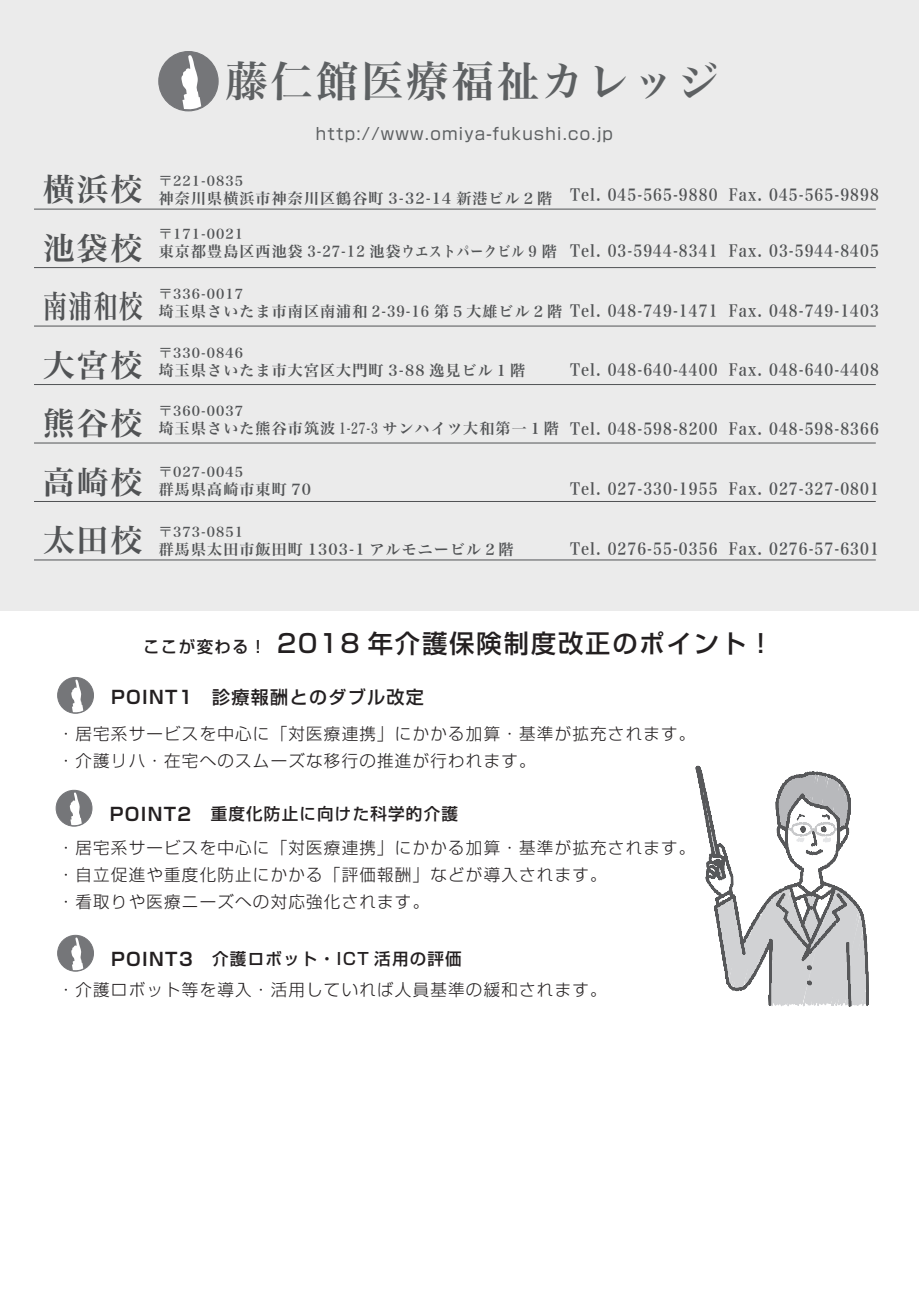
<style>
.page{position:relative;width:919px;height:1289px;background:#fff}
.page>*{position:absolute;margin:0;border:0;box-sizing:border-box;transform-origin:0 0}
.t1{font:42px "Hira Min Std W6";letter-spacing:.075em;color:#5d6062}
.t2{font:31.5px/58.5px "Hira Min Std W6";letter-spacing:.075em;color:#515355;text-align:justify}
.t3{font:500 25.2px "Shin Go Pro";letter-spacing:.075em;color:#231f20}
.t4{font:700 18px "Shin Go Pro De";letter-spacing:.075em;color:#231f20}
.t5{font:500 18px "Shin Go Pro";letter-spacing:.075em;color:#231f20}
.t6{font:16.5px "Hira Min Std W6";letter-spacing:.075em;color:#515355;scale:.87 1}
.t7{font:300 16.5px/27px "Shin Go Pro";letter-spacing:.075em;color:#231f20}
.t8{font:16.5px "Shin Go Pro";letter-spacing:.075em;color:#5d6062}
.t9{font:500 16.5px "Shin Go Pro";letter-spacing:.075em;color:#231f20}
.t10{font:15px "Hira Min Std W6";letter-spacing:.075em;color:#515355}
.t11{font:13.5px "Hira Min Std W6";letter-spacing:.075em;color:#515355}
.s1{font-size:15px}
.s2{font-size:16.5px}
</style>
<div class="page">
<div style="left:0;top:0;width:918px;height:611px;background:#ebebeb"></div>
<div style="left:159px;top:52px;width:59px;height:59px;background:#757679;border-radius:50%"></div>
<div style="left:158px;top:51px;width:61px;height:60px;border:1px solid #757679;border-radius:50%"></div>
<svg style="left:181px;top:55px;width:20px;height:56px"></svg>
<div style="left:58px;top:677px;width:35px;height:36px;background:#757679;border-radius:50%"></div>
<div style="left:57px;top:677px;width:37px;height:36px;border:1px solid #757679;border-radius:50%"></div>
<svg style="left:71px;top:679px;width:12px;height:34px"></svg>
<div style="left:56px;top:790px;width:36px;height:36px;background:#757679;border-radius:50%"></div>
<div style="left:56px;top:790px;width:36px;height:36px;border:1px solid #757679;border-radius:50%"></div>
<svg style="left:70px;top:792px;width:12px;height:34px"></svg>
<div style="left:58px;top:935px;width:35px;height:36px;background:#757679;border-radius:50%"></div>
<div style="left:57px;top:935px;width:37px;height:36px;border:1px solid #757679;border-radius:50%"></div>
<svg style="left:71px;top:937px;width:12px;height:34px"></svg>
<svg style="left:695px;top:765px;width:173px;height:242px"></svg>
<h1 class="t1" style="left:226px;top:51px;width:496px">藤仁館医療福祉カレッジ</h1>
<p class="t8" style="left:316px;top:120px;width:298px">http://www.omiya-fukushi.co.jp</p>
<h2 class="t2" style="left:43px;top:160px;width:101px">横浜校</h2>
<p class="t11" style="left:159px;top:171px;width:86px">〒221-0835</p>
<p class="t6" style="left:159px;top:183px;width:829px"><sub>神奈川県横浜市神奈川区鶴谷町</sub> <sub>3-32-14</sub> <sub>新港ビル２階</sub> Tel. 045-565-9880 Fax. 045-565-9898</p>
<p class="t11" style="left:159px;top:224px;width:86px">〒171-0021</p>
<p class="t6" style="left:159px;top:239px;width:829px"><span class="s1">東京都豊島区西池袋 3-27-12 池袋ウエストパークビル 9 階</span> Tel. 03-5944-8341 Fax. 03-5944-8405</p>
<p class="t11" style="left:159px;top:284px;width:86px">〒336-0017</p>
<p class="t6" style="left:159px;top:299px;width:829px"><span class="s1">埼玉県さいたま市南区南浦和 2-39-16 第５大雄ビル２階</span> Tel. 048-749-1471 Fax. 048-749-1403</p>
<p class="t11" style="left:159px;top:342px;width:86px">〒330-0846</p>
<p class="t10" style="left:159px;top:359px;width:368px">埼玉県さいたま市大宮区大門町 3-88 逸見ビル１階</p>
<p class="t6" style="left:570px;top:357px;width:356px">Tel. 048-640-4400 Fax. 048-640-4408</p>
<p class="t11" style="left:159px;top:401px;width:86px">〒360-0037</p>
<p class="t6" style="left:159px;top:416px;width:829px"><span class="s1">埼玉県さいた熊谷市筑波 1-27-3 サンハイツ大和第一１階</span> Tel. 048-598-8200 Fax. 048-598-8366</p>
<p class="t11" style="left:159px;top:462px;width:86px">〒027-0045</p>
<p class="t10" style="left:159px;top:478px;width:154px">群馬県高崎市東町 70</p>
<p class="t6" style="left:570px;top:477px;width:356px">Tel. 027-330-1955 Fax. 027-327-0801</p>
<p class="t11" style="left:159px;top:522px;width:86px">〒373-0851</p>
<p class="t10" style="left:159px;top:538px;width:356px">群馬県太田市飯田町 1303-1 アルモニービル２階</p>
<p class="t6" style="left:570px;top:537px;width:356px">Tel. 0276-55-0356 Fax. 0276-57-6301</p>
<h2 class="t2" style="left:43px;top:219px;width:101px">池袋校南浦和校大宮校熊谷校高崎校</h2>
<h2 class="t2" style="left:43px;top:511px;width:101px">太田校</h2>
<h3 class="t3" style="left:143px;top:623px;width:631px"><span class="s2">ここが変わる！</span> 2018 年介護保険制度改正のポイント！</h3>
<p class="t4" style="left:111px;top:682px;width:83px">POINT1</p>
<p class="t5" style="left:212px;top:682px;width:213px">診療報酬とのダブル改定</p>
<p class="t7" style="left:58px;top:718px;width:639px">・居宅系サービスを中心に「対医療連携」にかかる加算・基準が拡充されます。・介護リハ・在宅へのスムーズな移行の推進が行われます。</p>
<p class="t4" style="left:110px;top:799px;width:83px">POINT2</p>
<p class="t9" style="left:211px;top:800px;width:249px">重度化防止に向けた科学的介護</p>
<p class="t7" style="left:58px;top:831px;width:639px">・居宅系サービスを中心に「対医療連携」にかかる加算・基準が拡充されます。・自立促進や重度化防止にかかる「評価報酬」などが導入されます。<br>・看取りや医療ニーズへの対応強化されます。</p>
<p class="t4" style="left:111px;top:944px;width:83px">POINT3</p>
<p class="t9" style="left:212px;top:945px;width:251px">介護ロボット・ICT 活用の評価</p>
<p class="t7" style="left:58px;top:973px;width:550px">・介護ロボット等を導入・活用していれば人員基準の緩和されます。</p>
</div>
